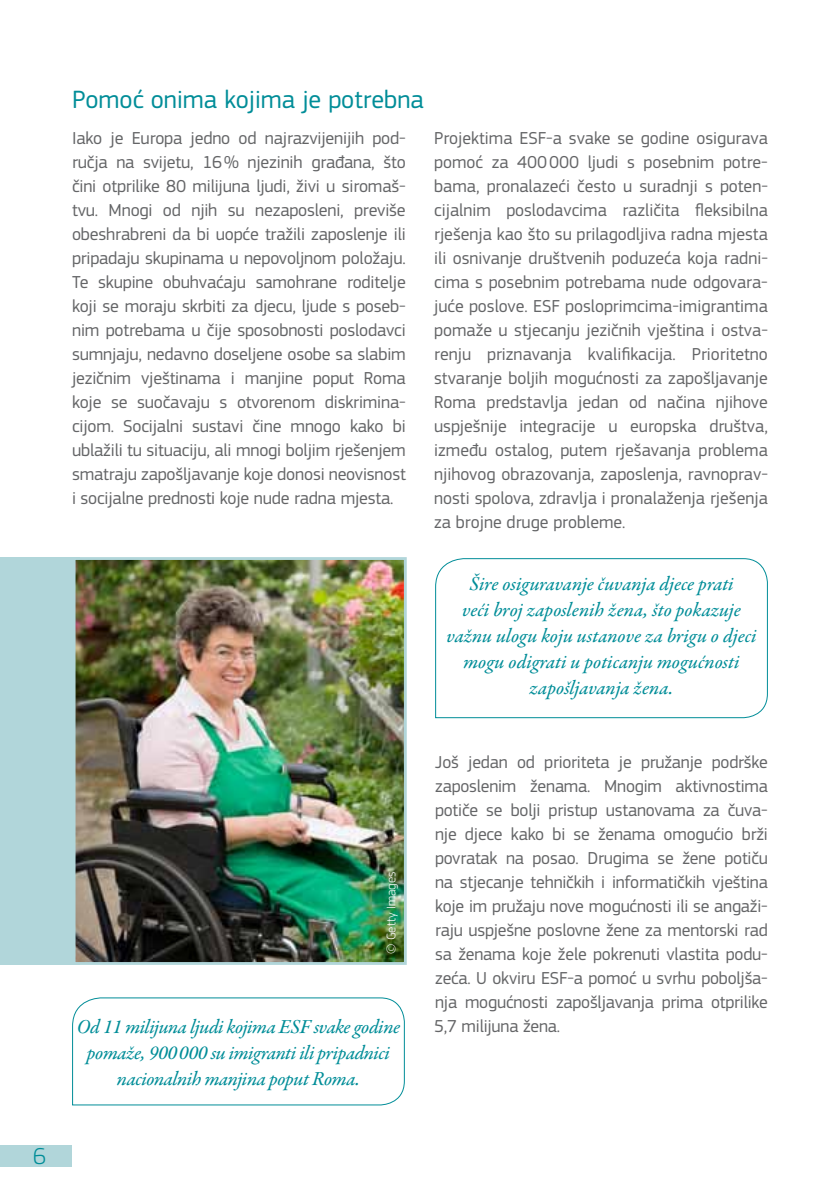
<style>
.page{position:relative;width:840px;height:1191px;background:#fff}
.page>*{position:absolute;margin:0;border:0;box-sizing:border-box;transform-origin:0 0}
.t1{font:26px "EC Square Sans Pro";color:#008d98}
.t2{font:300 24px "EC Square Sans Pro";color:#008d98}
.t3{font:20px/26px "Garamond Premr Pro Med It";letter-spacing:-.01em;color:#008d98;text-align:center}
.t4{font:18px/24px "EC Square Sans Pro";letter-spacing:-.01em;color:#646567;text-align:justify}
.t5{font:300 13px "EC Square Sans Pro";color:#fff}
</style>
<div class="page">
<div style="left:0;top:1145px;width:72px;height:22px;background:#b1d6da"></div>
<div style="left:0;top:557px;width:79px;height:408px;background:#b1d6da"></div>
<img style="left:77px;top:561px;width:325px;height:400px">
<div style="left:73px;top:557px;width:333px;height:408px;border:3px solid #b1d6da"></div>
<svg style="left:72px;top:997px;width:333px;height:109px"></svg>
<svg style="left:435px;top:558px;width:333px;height:160px"></svg>
<h2 class="t2" style="left:33px;top:1142px;width:14px">6</h2>
<h1 class="t1" style="left:72px;top:84px;width:353px">Pomoć onima kojima je potrebna</h1>
<p class="t4" style="left:72px;top:126px;width:335px">Iako je Europa jedno od najrazvijenijih pod&shy;ručja na svijetu, 16% njezinih građana, što čini otprilike 80 milijuna ljudi, živi u siromaš&shy;tvu. Mnogi od njih su nezaposleni, previše obeshrabreni da bi uopće tražili zaposlenje ili pripadaju skupinama u nepovoljnom položaju.<br>Te skupine obuhvaćaju samohrane roditelje koji se moraju skrbiti za djecu, ljude s poseb&shy;nim potrebama u čije sposobnosti poslodavci sumnjaju, nedavno doseljene osobe sa slabim jezičnim vještinama i manjine poput Roma koje se suočavaju s otvorenom diskrimina&shy;cijom. Socijalni sustavi čine mnogo kako bi ublažili tu situaciju, ali mnogi boljim rješenjem smatraju zapošljavanje koje donosi neovisnost i socijalne prednosti koje nude radna mjesta.</p>
<p class="t4" style="left:434px;top:126px;width:335px">Projektima ESF-a svake se godine osigurava pomoć za 400000 ljudi s posebnim potre&shy;bama, pronalazeći često u suradnji s poten&shy;cijalnim poslodavcima različita fleksibilna rješenja kao što su prilagodljiva radna mjesta ili osnivanje društvenih poduzeća koja radni&shy;cima s posebnim potrebama nude odgovara&shy;juće poslove. ESF posloprimcima-imigrantima pomaže u stjecanju jezičnih vještina i ostva&shy;renju priznavanja kvalifikacija. Prioritetno stvaranje boljih mogućnosti za zapošljavanje Roma predstavlja jedan od načina njihove uspješnije integracije u europska društva, između ostalog, putem rješavanja problema njihovog obrazovanja, zaposlenja, ravnoprav&shy;nosti spolova, zdravlja i pronalaženja rješenja za brojne druge probleme.</p>
<p class="t5" style="left:383px;top:953px;width:83px;rotate:-90deg">© Getty Images</p>
<p class="t3" style="left:446px;top:571px;width:311px">Šire osiguravanje čuvanja djece prati<br>veći broj zaposlenih žena, što pokazuje važnu ulogu koju ustanove za brigu o djeci mogu odigrati u poticanju mogućnosti zapošljavanja žena.</p>
<p class="t4" style="left:435px;top:750px;width:334px">Još jedan od prioriteta je pružanje podrške zaposlenim ženama. Mnogim aktivnostima potiče se bolji pristup ustanovama za čuva&shy;nje djece kako bi se ženama omogućio brži povratak na posao. Drugima se žene potiču na stjecanje tehničkih i informatičkih vještina koje im pružaju nove mogućnosti ili se angaži&shy;raju uspješne poslovne žene za mentorski rad sa ženama koje žele pokrenuti vlastita podu&shy;zeća. U okviru ESF-a pomoć u svrhu poboljša&shy;nja mogućnosti zapošljavanja prima otprilike</p>
<p class="t3" style="left:77px;top:1014px;width:324px">Od 11 milijuna ljudi kojima ESF svake godine</p>
<p class="t4" style="left:434px;top:1014px;width:127px">5,7 milijuna žena.</p>
<p class="t3" style="left:87px;top:1040px;width:304px">pomaže, 900000 su imigranti ili pripadnici nacionalnih manjina poput Roma.</p>
</div>
